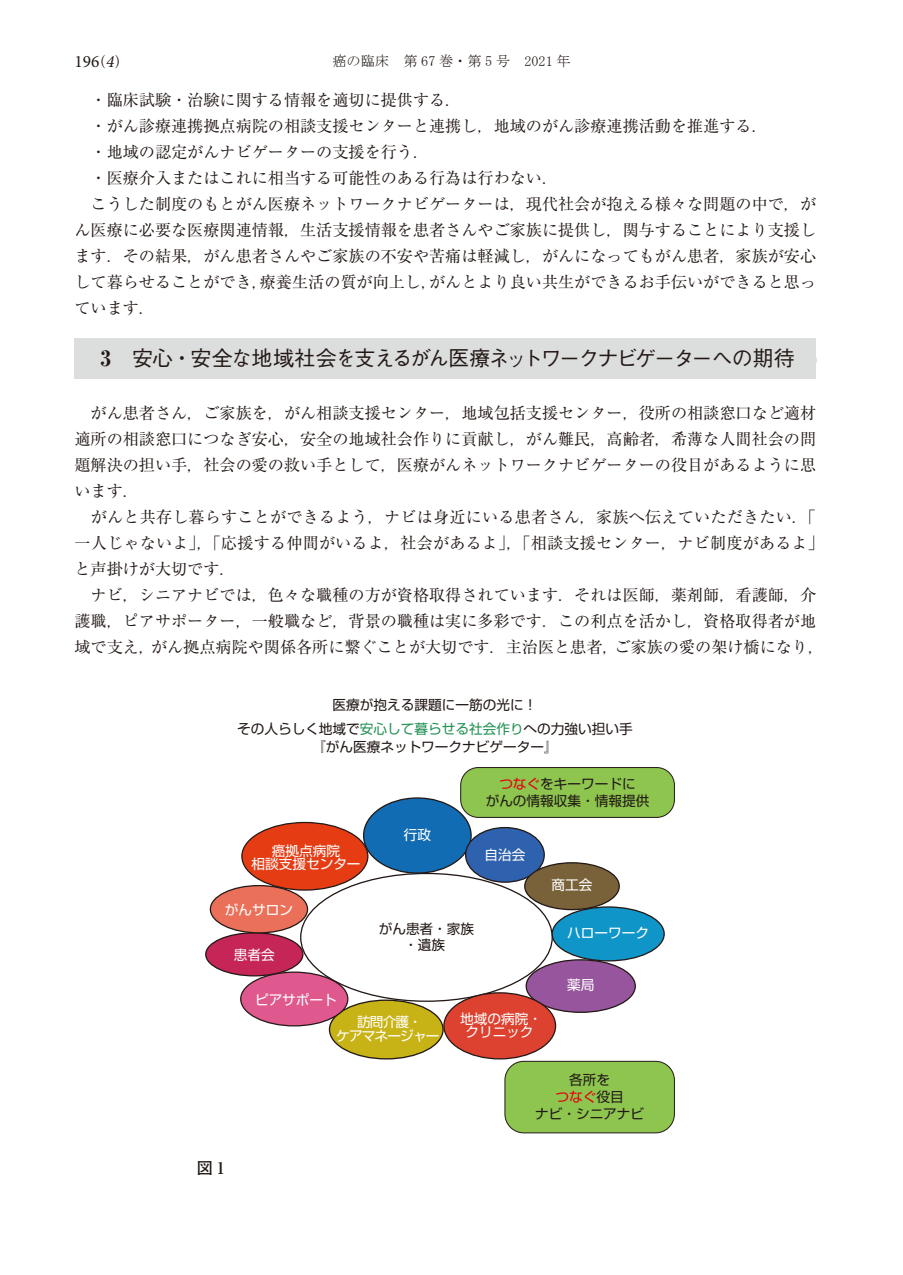
<style>
.page{position:relative;width:903px;height:1275px;background:#fff}
.page>*{position:absolute;margin:0;border:0;box-sizing:border-box;transform-origin:0 0}
.t1{font:500 21px "Gothic BBB Pro";letter-spacing:-.08em;color:#231916}
.t2{font:17.32px "Minion Pro";color:#231916}
.t3{font:16.1px/26.1px "Ryumin Pro";color:#231916}
.t4{font:700 16.1px "Futo Go B101 Pro";color:#231916}
.t5{font:14.17px "MS Mincho";color:#231916}
.t6{font:13.65px/16.8px "Shin Go Pro";color:#231916;text-align:center}
.t7{font:13.65px/13.3px "Shin Go Pro";color:#fff;text-align:center}
.t8{font:13.65px/13.3px "Shin Go Pro";letter-spacing:-.06em;color:#fff;text-align:center}
.s1{font-family:"Ryumin Pro";font-weight:500;font-size:14.17px}
.s2{font-style:italic}
.s3{font-family:"Ryumin Pro";font-weight:800}
.s4{color:#269256}
.s5{color:#e60013}
.s6{font-family:"Ryumin Pro"}
</style>
<div class="page">
<div style="left:74px;top:338px;width:742px;height:40px;background:#dcdddd"></div>
<div style="left:364px;top:798px;width:107px;height:75px;background:#116cb4;border-radius:50%"></div>
<div style="left:466px;top:828px;width:78px;height:54px;background:#2f62ae;border-radius:50%"></div>
<div style="left:465px;top:827px;width:80px;height:56px;border:1px solid #231916;border-radius:50%"></div>
<div style="left:552px;top:907px;width:112px;height:54px;background:#1095c8;border-radius:50%"></div>
<div style="left:551px;top:906px;width:114px;height:55px;border:1px solid #231916;border-radius:50%"></div>
<div style="left:525px;top:863px;width:94px;height:47px;background:#79613a;border-radius:50%"></div>
<div style="left:524px;top:862px;width:96px;height:48px;border:1px solid #231916;border-radius:50%"></div>
<div style="left:526px;top:960px;width:109px;height:52px;background:#97559e;border-radius:50%"></div>
<div style="left:525px;top:959px;width:111px;height:54px;border:1px solid #231916;border-radius:50%"></div>
<div style="left:444px;top:993px;width:111px;height:66px;background:#dd412f;border-radius:50%"></div>
<div style="left:329px;top:1000px;width:114px;height:59px;background:#c8b317;border-radius:50%"></div>
<div style="left:329px;top:999px;width:115px;height:60px;border:1px solid #231916;border-radius:50%"></div>
<div style="left:241px;top:972px;width:107px;height:54px;background:#df588e;border-radius:50%"></div>
<div style="left:240px;top:971px;width:108px;height:55px;border:1px solid #231916;border-radius:50%"></div>
<div style="left:206px;top:933px;width:97px;height:43px;background:#c52557;border-radius:50%"></div>
<div style="left:205px;top:932px;width:98px;height:44px;border:1px solid #231916;border-radius:50%"></div>
<div style="left:210px;top:886px;width:97px;height:47px;background:#eb7059;border-radius:50%"></div>
<div style="left:210px;top:885px;width:98px;height:48px;border:1px solid #231916;border-radius:50%"></div>
<div style="left:242px;top:822px;width:126px;height:68px;background:#e63c14;border-radius:50%"></div>
<div style="left:461px;top:767px;width:213px;height:50px;background:#8dc54f;border-radius:18px"></div>
<div style="left:460px;top:767px;width:215px;height:51px;border:1px solid #231916;border-radius:18px"></div>
<div style="left:505px;top:1061px;width:169px;height:72px;background:#8dc54f;border-radius:19px"></div>
<div style="left:504px;top:1061px;width:171px;height:72px;border:1px solid #231916;border-radius:19px"></div>
<p class="t2" style="left:74px;top:50px;width:56px">196<span class="s1">（</span><span class="s2">4</span><span class="s1">）</span></p>
<p class="t5" style="left:332px;top:54px;width:240px">癌の臨床　第 67 巻・第 5 号　2021 年</p>
<p class="t3" style="left:74px;top:86px;width:743px">　・臨床試験・治験に関する情報を適切に提供する．<br>　・がん診療連携拠点病院の相談支援センターと連携し，地域のがん診療連携活動を推進する．<br>　・地域の認定がんナビゲーターの支援を行う．<br>　・医療介入またはこれに相当する可能性のある行為は行わない．<br>　こうした制度のもとがん医療ネットワークナビゲーターは，現代社会が抱える様々な問題の中で，がん医療に必要な医療関連情報，生活支援情報を患者さんやご家族に提供し，関与することにより支援します．その結果，がん患者さんやご家族の不安や苦痛は軽減し，がんになってもがん患者，家族が安心して暮らせることができ，療養生活の質が向上し，がんとより良い共生ができるお手伝いができると思っています．</p>
<h1 class="t1" style="left:100px;top:341px;width:696px"><span class="s3">3</span>　安心・安全な地域社会を支えるがん医療ネットワークナビゲーターへの期待</h1>
<p class="t3" style="left:74px;top:398px;width:751px">　がん患者さん，ご家族を，がん相談支援センター，地域包括支援センター，役所の相談窓口など適材適所の相談窓口につなぎ安心，安全の地域社会作りに貢献し，がん難民，高齢者，希薄な人間社会の問題解決の担い手，社会の愛の救い手として，医療がんネットワークナビゲーターの役目があるように思います．<br>　がんと共存し暮らすことができるよう，ナビは身近にいる患者さん，家族へ伝えていただきたい．｢一人じゃないよ｣，｢応援する仲間がいるよ，社会があるよ｣，｢相談支援センター，ナビ制度があるよ｣と声掛けが大切です．<br>　ナビ，シニアナビでは，色々な職種の方が資格取得されています．それは医師，薬剤師，看護師，介護職，ピアサポーター，一般職など，背景の職種は実に多彩です．この利点を活かし，資格取得者が地域で支え，がん拠点病院や関係各所に繋ぐことが大切です．主治医と患者，ご家族の愛の架け橋になり，</p>
<p class="t6" style="left:237px;top:692px;width:397px;line-height:23.4px">医療が抱える課題に一筋の光に！<br>その人らしく地域で<span class="s4">安心して暮らせる社会作り</span>への力強い担い手</p>
<p class="t6" style="left:312px;top:736px;width:247px">『がん医療ネットワークナビゲーター』</p>
<p class="t7" style="left:251px;top:842px;width:111px">癌拠点病院<br>相談支援センター</p>
<p class="t7" style="left:225px;top:902px;width:70px">がんサロン</p>
<p class="t7" style="left:234px;top:946px;width:42px">患者会</p>
<p class="t7" style="left:255px;top:991px;width:83px">ピアサポート</p>
<p class="t7" style="left:404px;top:827px;width:29px">行政</p>
<p class="t6" style="left:379px;top:918px;width:97px">がん患者・家族・遺族</p>
<p class="t6" style="left:486px;top:773px;width:165px"><span class="s5">つなぐ</span>をキーワードに<br>がんの情報収集・情報提供</p>
<p class="t7" style="left:484px;top:846px;width:42px">自治会</p>
<p class="t7" style="left:551px;top:876px;width:42px">商工会</p>
<p class="t7" style="left:567px;top:924px;width:83px">ハローワーク</p>
<p class="t7" style="left:567px;top:976px;width:29px">薬局</p>
<p class="t4" style="left:197px;top:1155px;width:29px">図<span class="s6">1</span></p>
<p class="t8" style="left:336px;top:1014px;width:105px">訪問介護・<br>ケアマネージャー</p>
<p class="t7" style="left:460px;top:1010px;width:83px">地域の病院・クリニック</p>
<p class="t6" style="left:535px;top:1070px;width:111px">各所を<br><span class="s5">つなぐ</span>役目<br>ナビ・シニアナビ</p>
</div>
